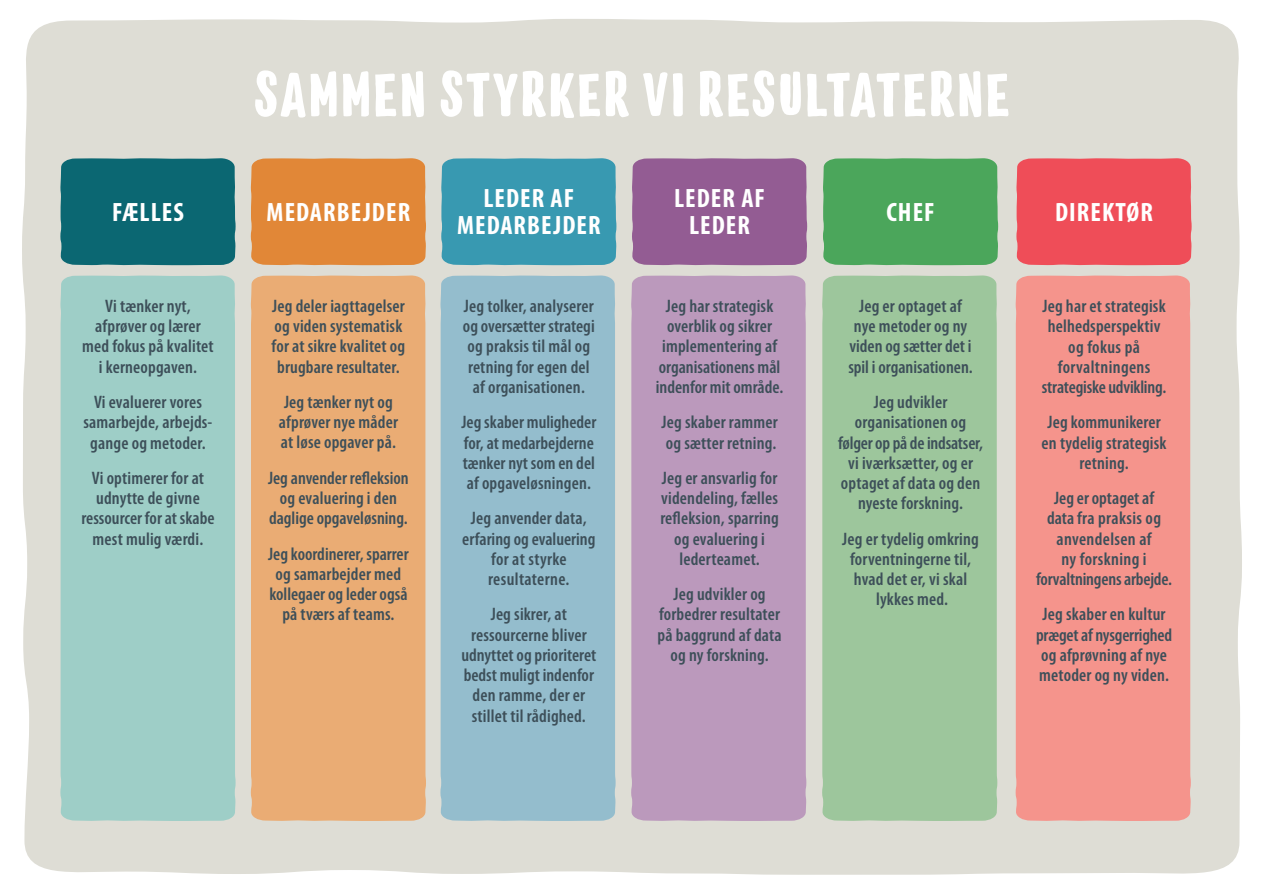
<style>
.page{position:relative;width:1263px;height:893px;background:#fff}
.page>*{position:absolute;margin:0;border:0;box-sizing:border-box;transform-origin:0 0}
.t1{font:60.75px "Colby Cp Blk";letter-spacing:.025em;color:#fff}
.t2{font:700 condensed 26.7px "Myriad Pro";letter-spacing:.04em;color:#fff}
.Skematekst{font:600 condensed 18.15px/20.2px "Myriad Pro";letter-spacing:.01em;color:#3d4f59;text-align:center}
</style>
<div class="page">
<div style="left:22px;top:19px;width:1220px;height:856px;background:#deddd5"></div>
<div style="left:60px;top:158px;width:176px;height:107px;background:#0b6772"></div>
<div style="left:60px;top:275px;width:176px;height:546px;background:#9ecec7"></div>
<div style="left:251px;top:275px;width:175px;height:546px;background:#eaac74"></div>
<div style="left:440px;top:275px;width:176px;height:546px;background:#94bdcd"></div>
<div style="left:631px;top:275px;width:175px;height:546px;background:#bb99bc"></div>
<div style="left:822px;top:275px;width:175px;height:546px;background:#9dc69c"></div>
<div style="left:1016px;top:275px;width:175px;height:546px;background:#f5948c"></div>
<div style="left:251px;top:158px;width:175px;height:107px;background:#e18737"></div>
<div style="left:441px;top:158px;width:175px;height:107px;background:#3899b1"></div>
<div style="left:632px;top:158px;width:175px;height:107px;background:#935c93"></div>
<div style="left:823px;top:158px;width:175px;height:107px;background:#4ba65b"></div>
<div style="left:1016px;top:158px;width:175px;height:107px;background:#ef4d58"></div>
<p class="t1" style="left:253px;top:57px;width:759px">SAMMEN STYRKER VI RESULTATERNE</p>
<p class="t2" style="left:483px;top:184px;width:93px">LEDER AF</p>
<p class="t2" style="left:457px;top:210px;width:145px">MEDARBEJDER</p>
<p class="t2" style="left:674px;top:184px;width:93px">LEDER AF</p>
<p class="t2" style="left:689px;top:210px;width:62px">LEDER</p>
<p class="t2" style="left:112px;top:197px;width:73px">FÆLLES</p>
<p class="t2" style="left:267px;top:197px;width:145px">MEDARBEJDER</p>
<p class="t2" style="left:886px;top:197px;width:50px">CHEF</p>
<p class="t2" style="left:1055px;top:197px;width:99px">DIREKTØR</p>
<p class="Skematekst" style="left:82px;top:296px;width:133px">Vi tænker nyt, afprøver og lærer med fokus på kvalitet i kerneopgaven.</p>
<p class="Skematekst" style="left:84px;top:392px;width:130px">Vi evaluerer vores samarbejde, arbejds&shy;gange og metoder.</p>
<p class="Skematekst" style="left:81px;top:468px;width:135px">Vi optimerer for at udnytte de givne ressourcer for at skabe mest mulig værdi.</p>
<p class="Skematekst" style="left:272px;top:296px;width:135px">Jeg deler iagttagelser og viden systematisk for at sikre kvalitet og brugbare resultater.</p>
<p class="Skematekst" style="left:279px;top:392px;width:121px;text-align:left">Jeg tænker nyt og afprøver nye måder at løse opgaver på.</p>
<p class="Skematekst" style="left:268px;top:468px;width:142px">Jeg anvender refleksion og evaluering i den daglige opgaveløsning.</p>
<p class="Skematekst" style="left:268px;top:544px;width:142px">Jeg koordinerer, sparrer og samarbejder med kollegaer og leder også på tværs af teams.</p>
<p class="Skematekst" style="left:463px;top:296px;width:133px">Jeg tolker, analyserer og oversætter strategi og praksis til mål og retning for egen del af organisationen.</p>
<p class="Skematekst" style="left:461px;top:412px;width:137px;text-align:left">Jeg skaber muligheder for, at medarbejderne tænker nyt som en del af opgaveløsningen.</p>
<p class="Skematekst" style="left:462px;top:508px;width:135px">Jeg anvender data, erfaring og evaluering for at styrke resultaterne.</p>
<p class="Skematekst" style="left:461px;top:604px;width:136px">Jeg sikrer, at ressourcerne bliver udnyttet og prioriteret bedst muligt indenfor den ramme, der er stillet til rådighed.</p>
<p class="Skematekst" style="left:656px;top:296px;width:129px">Jeg har strategisk overblik og sikrer implementering af organisationens mål indenfor mit område.</p>
<p class="Skematekst" style="left:661px;top:412px;width:118px;text-align:left">Jeg skaber rammer og sætter retning.</p>
<p class="Skematekst" style="left:660px;top:468px;width:120px">Jeg er ansvarlig for videndeling, fælles refleksion, sparring og evaluering i lederteamet.</p>
<p class="Skematekst" style="left:657px;top:584px;width:126px">Jeg udvikler og forbedrer resultater på baggrund af data og ny forskning.</p>
<p class="Skematekst" style="left:848px;top:296px;width:126px">Jeg er optaget af nye metoder og ny viden og sætter det i spil i organisationen.</p>
<p class="Skematekst" style="left:838px;top:392px;width:147px">Jeg udvikler organisationen og følger op på de indsatser, vi iværksætter, og er optaget af data og den nyeste forskning.</p>
<p class="Skematekst" style="left:842px;top:529px;width:138px">Jeg er tydelig omkring forventningerne til, hvad det er, vi skal lykkes med.</p>
<p class="Skematekst" style="left:1042px;top:296px;width:126px">Jeg har et strategisk helhedsperspektiv og fokus på forvaltningens strategiske udvikling.</p>
<p class="Skematekst" style="left:1041px;top:412px;width:126px">Jeg kommunikerer en tydelig strategisk retning.</p>
<p class="Skematekst" style="left:1036px;top:488px;width:137px">Jeg er optaget af<br>data fra praksis og anvendelsen af<br>ny forskning i forvaltningens arbejde.</p>
<p class="Skematekst" style="left:1036px;top:605px;width:138px">Jeg skaber en kultur præget af nysgerrighed og afprøvning af nye metoder og ny viden.</p>
</div>
